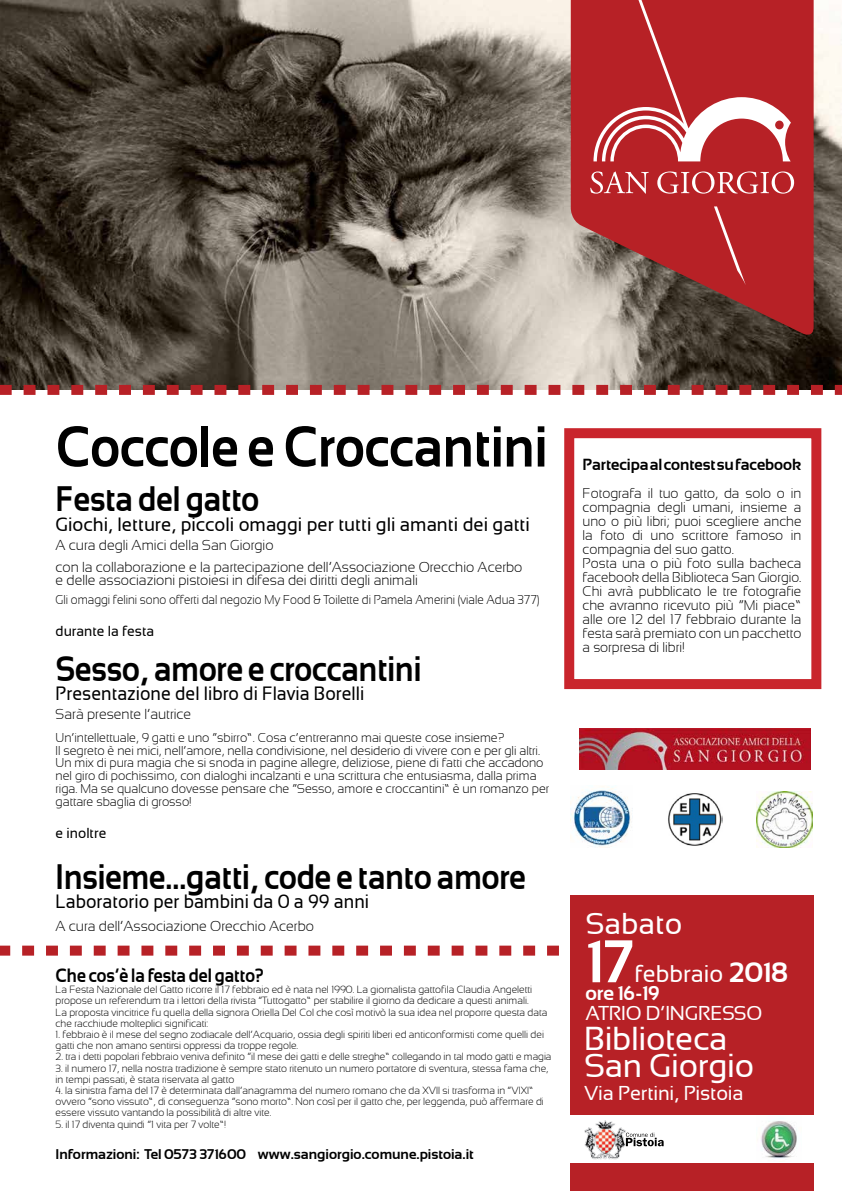
<style>
.page{position:relative;width:842px;height:1191px;background:#fff}
.page>*{position:absolute;margin:0;border:0;box-sizing:border-box;transform-origin:0 0}
.t1{font:700 60px "Sansation";color:#fff}
.t2{font:700 57.6px "Sansation";color:#000;scale:.89 1}
.t3{font:700 35.2px "Sansation";color:#000;scale:.87 1}
.t4{font:33px/27px "Sansation";letter-spacing:-.01em;color:#fff}
.t5{font:30px "Sansation";color:#fff}
.t6{font:24px "Sansation";color:#fff}
.t7{font:20px "Sansation";letter-spacing:-.01em;color:#fff}
.t8{font:700 20px "Sansation";color:#fff}
.t9{font:19.2px "Sansation";color:#000;scale:.93 1}
.t10{font:19.2px "Sansation";color:#000}
.t11{font:700 19.2px "Sansation";color:#000;scale:.87 1}
.t12{font:700 16px "Sansation";color:#000}
.t13{font:300 14.4px/22.4px "Sansation";color:#000}
.t14{font:14.4px "Sansation";color:#000}
.t15{font:300 14px/14px "Sansation";color:#000}
.t16{font:700 14px "Sansation";color:#000}
.t17{font:300 12.8px/12.8px "Sansation";color:#000}
.t18{font:300 12.8px "Sansation";color:#000;scale:.91 1}
.t19{font:300 10.4px/11.2px "Sansation";color:#000}
.t20{font:300 10.4px "Sansation";color:#000;scale:.96 1}
.s1{font-weight:700;font-size:28px}
</style>
<div class="page">
<img style="left:0;top:0;width:842px;height:385px">
<div style="left:571px;top:895px;width:243px;height:296px;background:#b72126"></div>
<svg style="left:571px;top:0;width:243px;height:339px;background:#9d4845"></svg>
<svg style="left:590px;top:171px;width:3px;height:23px"></svg>
<svg style="left:791px;top:171px;width:3px;height:23px"></svg>
<svg style="left:593px;top:0;width:198px;height:285px;background:#ba3b3f"></svg>
<svg style="left:0;top:385px;width:842px;height:10px"></svg>
<svg style="left:0;top:945px;width:559px;height:10px"></svg>
<div style="left:566px;top:1115px;width:253px;height:48px;background:#fff"></div>
<img style="left:584px;top:1120px;width:42px;height:39px">
<svg style="left:626px;top:1132px;width:38px;height:14px"></svg>
<img style="left:761px;top:1121px;width:36px;height:38px">
<div style="left:564px;top:428px;width:257px;height:261px;border:10px solid #c9252c"></div>
<img style="left:579px;top:729px;width:231px;height:41px">
<img style="left:668px;top:793px;width:55px;height:53px">
<img style="left:572px;top:786px;width:61px;height:62px">
<img style="left:756px;top:792px;width:57px;height:55px">
<h2 class="t2" style="left:56px;top:414px;width:554px">Coccole e Croccantini</h2>
<h3 class="t3" style="left:56px;top:479px;width:236px">Festa del gatto</h3>
<h3 class="t10" style="left:56px;top:513px;width:476px">Giochi, letture, piccoli omaggi per tutti gli amanti dei gatti</h3>
<h3 class="t13" style="left:56px;top:533px;width:468px">A cura degli Amici della San Giorgio<br>con la collaborazione e la partecipazione dell’Associazione Orecchio Acerbo</h3>
<h3 class="t13" style="left:56px;top:569px;width:364px">e delle associazioni pistoiesi in difesa dei diritti degli animali</h3>
<p class="t18" style="left:56px;top:593px;width:533px">Gli omaggi felini sono offerti dal negozio My Food &amp; Toilette di Pamela Amerini (viale Adua 377)</p>
<h3 class="t14" style="left:56px;top:623px;width:100px">durante la festa</h3>
<h3 class="t3" style="left:56px;top:649px;width:422px">Sesso, amore e croccantini</h3>
<h3 class="t9" style="left:56px;top:683px;width:333px">Presentazione del libro di Flavia Borelli</h3>
<h3 class="t13" style="left:56px;top:703px;width:137px">Sarà presente l’autrice</h3>
<p class="t17" style="left:56px;top:731px;width:495px">Un’intellettuale, 9 gatti e uno “sbirro”. Cosa c’entreranno mai queste cose insieme?<br>Il segreto è nei mici, nell’amore, nella condivisione, nel desiderio di vivere con e per gli altri.<br>Un mix di pura magia che si snoda in pagine allegre, deliziose, piene di fatti che accadono nel giro di pochissimo, con dialoghi incalzanti e una scrittura che entusiasma, dalla prima riga. Ma se qualcuno dovesse pensare che “Sesso, amore e croccantini” è un romanzo per gattare sbaglia di grosso!</p>
<h3 class="t14" style="left:56px;top:825px;width:52px">e inoltre</h3>
<h3 class="t3" style="left:56px;top:857px;width:542px">Insieme...gatti, code e tanto amore</h3>
<h3 class="t9" style="left:56px;top:891px;width:339px">Laboratorio per bambini da 0 a 99 anni</h3>
<h3 class="t13" style="left:56px;top:914px;width:260px">A cura dell’Associazione Orecchio Acerbo</h3>
<h3 class="t11" style="left:56px;top:964px;width:241px">Che cos’è la festa del gatto?</h3>
<p class="t19" style="left:56px;top:984px;width:493px">La Festa Nazionale del Gatto ricorre il 17 febbraio ed è nata nel 1990. La giornalista gattofila Claudia Angeletti propose un referendum tra i lettori della rivista “Tuttogatto” per stabilire il giorno da dedicare a questi animali.<br>La proposta vincitrice fu quella della signora Oriella Del Col che così motivò la sua idea nel proporre questa data che racchiude molteplici significati:</p>
<p class="t19" style="left:56px;top:1028px;width:490px">1. febbraio è il mese del segno zodiacale dell’Acquario, ossia degli spiriti liberi ed anticonformisti come quelli dei gatti che non amano sentirsi oppressi da troppe regole.</p>
<p class="t20" style="left:56px;top:1051px;width:518px">2. tra i detti popolari febbraio veniva definito “il mese dei gatti e delle streghe” collegando in tal modo gatti e magia</p>
<p class="t19" style="left:56px;top:1062px;width:494px">3. il numero 17, nella nostra tradizione è sempre stato ritenuto un numero portatore di sventura, stessa fama che, in tempi passati, è stata riservata al gatto</p>
<p class="t19" style="left:56px;top:1084px;width:490px">4. la sinistra fama del 17 è determinata dall’anagramma del numero romano che da XVII si trasforma in “VIXI” ovvero “sono vissuto”, di conseguenza “sono morto”. Non così per il gatto che, per leggenda, può affermare di essere vissuto vantando la possibilità di altre vite.</p>
<p class="t19" style="left:56px;top:1118px;width:172px">5. il 17 diventa quindi “1 vita per 7 volte”!</p>
<h3 class="t16" style="left:56px;top:1145px;width:420px">Informazioni: Tel 0573 371600 www.sangiorgio.comune.pistoia.it</h3>
<h3 class="t12" style="left:583px;top:455px;width:220px">Partecipa al contest su facebook</h3>
<p class="t15" style="left:583px;top:486px;width:220px">Fotografa il tuo gatto, da solo o in compagnia degli umani, insieme a uno o più libri; puoi scegliere anche la foto di uno scrittore famoso in compagnia del suo gatto.<br>Posta una o più foto sulla bacheca facebook della Biblioteca San Giorgio.<br>Chi avrà pubblicato le tre fotografie che avranno ricevuto più “Mi piace” alle ore 12 del 17 febbraio durante la festa sarà premiato con un pacchetto a sorpresa di libri!</p>
<h3 class="t5" style="left:585px;top:907px;width:98px">Sabato</h3>
<h1 class="t1" style="left:585px;top:927px;width:51px">17</h1>
<h3 class="t6" style="left:634px;top:960px;width:154px">febbraio <span class="s1">2018</span></h3>
<h3 class="t8" style="left:585px;top:982px;width:76px">ore 16-19</h3>
<h3 class="t4" style="left:584px;top:1024px;width:171px">Biblioteca<br>San Giorgio</h3>
<h3 class="t7" style="left:585px;top:1001px;width:178px">ATRIO D’INGRESSO</h3>
<h3 class="t7" style="left:584px;top:1082px;width:161px">Via Pertini, Pistoia</h3>
</div>
